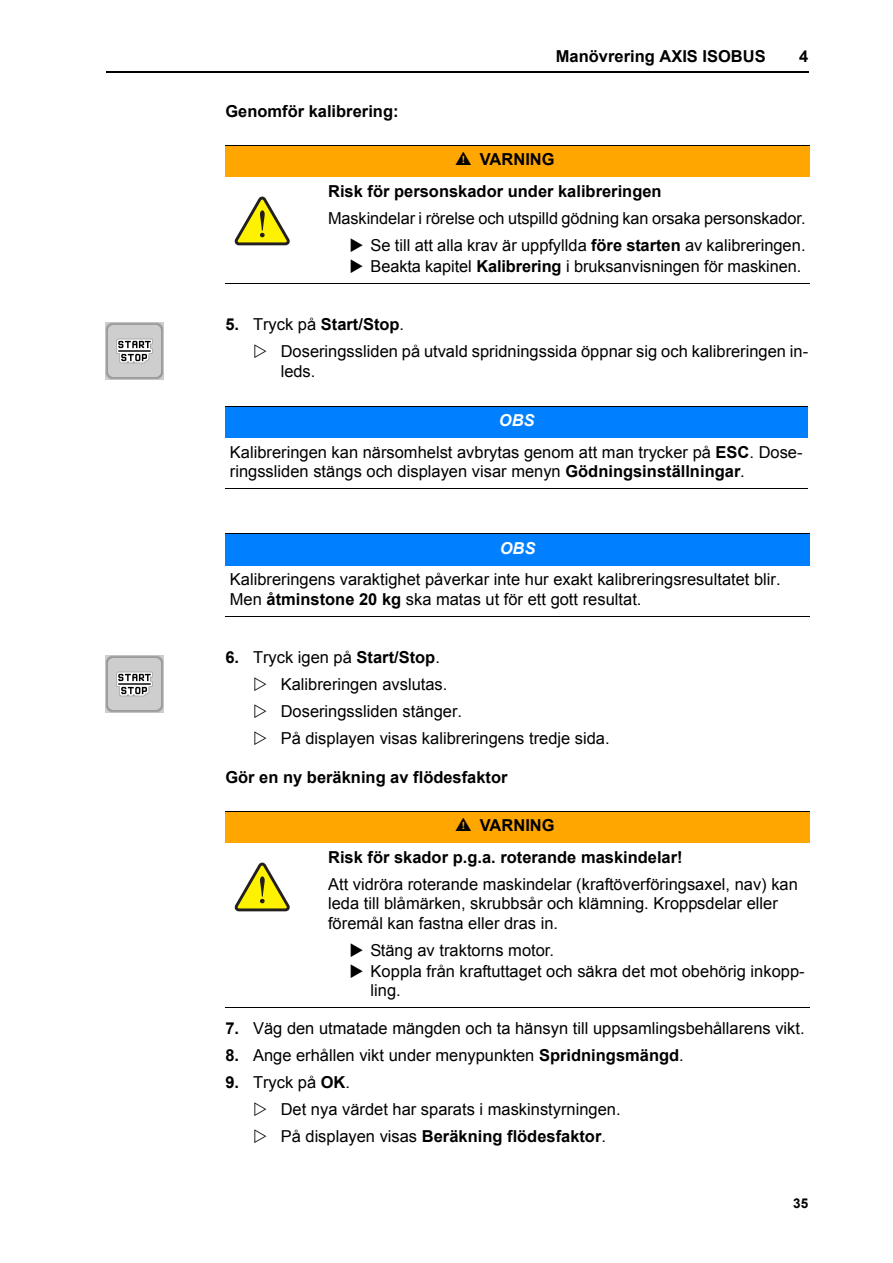
<style>
.page{position:relative;width:893px;height:1263px;background:#fff}
.page>*{position:absolute;margin:0;border:0;box-sizing:border-box;transform-origin:0 0}
.t1{font:16.5px/27px "Arial";color:#000}
.t2{font:700 16.5px/31.5px "Arial";color:#000}
.t3{font:italic 700 16.5px "Arial";color:#fff}
.t4{font:700 13.5px "Arial";color:#000}
.s1{font-family:"Reinisch";font-weight:400}
.s2{font-weight:700}
.s3{font-weight:700;font-style:italic;color:#fff}
</style>
<div class="page">
<hr style="left:106px;top:72px;width:702px;height:1px;background:#000">
<div style="left:225px;top:145px;width:585px;height:32px;background:#ffa600"></div>
<svg style="left:234px;top:196px;width:56px;height:50px"></svg>
<div style="left:225px;top:406px;width:583px;height:32px;background:#0080ff"></div>
<div style="left:225px;top:534px;width:584px;height:31px;background:#0080ff"></div>
<div style="left:225px;top:811px;width:585px;height:32px;background:#ffa600"></div>
<svg style="left:234px;top:862px;width:56px;height:50px"></svg>
<hr style="left:225px;top:145px;width:585px;height:1px;background:#000">
<hr style="left:225px;top:283px;width:585px;height:1px;background:#000">
<hr style="left:225px;top:406px;width:583px;height:1px;background:#000">
<hr style="left:225px;top:489px;width:583px;height:1px;background:#000">
<hr style="left:225px;top:534px;width:584px;height:1px;background:#000">
<hr style="left:225px;top:616px;width:584px;height:1px;background:#000">
<hr style="left:225px;top:811px;width:585px;height:1px;background:#000">
<hr style="left:225px;top:1008px;width:585px;height:1px;background:#000">
<img style="left:105px;top:322px;width:58px;height:58px">
<img style="left:105px;top:655px;width:58px;height:58px">
<p class="t2" style="left:225px;top:96px;width:175px">Genomför kalibrering:</p>
<p class="t2" style="left:556px;top:41px;width:211px">Manövrering AXIS ISOBUS</p>
<p class="t2" style="left:799px;top:41px;width:11px">4</p>
<p class="t2" style="left:328px;top:144px;width:335px;text-indent:128px"><span class="s1">n</span> VARNING<br>Risk för personskador under kalibreringen</p>
<p class="t1" style="left:328px;top:205px;width:479px">Maskindelar i rörelse och utspilld gödning kan orsaka personskador.</p>
<p class="t1" style="left:349px;top:232px;width:457px">◆ Se till att alla krav är uppfyllda <span class="s2">före starten</span> av kalibreringen.</p>
<p class="t1" style="left:349px;top:253px;width:453px">◆ Beakta kapitel <span class="s2">Kalibrering</span> i bruksanvisningen för maskinen.</p>
<p class="t1" style="left:281px;top:311px;width:529px;text-indent:-55px"><span class="s2">5.</span> Tryck på <span class="s2">Start/Stop</span>.<br>Doseringssliden på utvald spridningssida öppnar sig och kalibreringen in-</p>
<p class="t1" style="left:281px;top:358px;width:36px">leds.</p>
<p class="t1" style="left:230px;top:405px;width:574px;line-height:31.5px;text-align:center"><span class="s3">OBS<br></span>Kalibreringen kan närsomhelst avbrytas genom att man trycker på <span class="s2">ESC</span>. Dose-</p>
<p class="t1" style="left:230px;top:458px;width:516px">ringssliden stängs och displayen visar menyn <span class="s2">Gödningsinställningar</span>.</p>
<p class="t3" style="left:499px;top:539px;width:37px">OBS</p>
<p class="t1" style="left:230px;top:570px;width:552px;line-height:19.5px">Kalibreringens varaktighet påverkar inte hur exakt kalibreringsresultatet blir.<br>Men <span class="s2">åtminstone 20 kg</span> ska matas ut för ett gott resultat.</p>
<p class="t1" style="left:281px;top:644px;width:330px;text-indent:-55px"><span class="s2">6.</span> Tryck igen på <span class="s2">Start/Stop</span>.<br>Kalibreringen avslutas.<br>Doseringssliden stänger.<br>På displayen visas kalibreringens tredje sida.</p>
<p class="t2" style="left:225px;top:762px;width:284px">Gör en ny beräkning av flödesfaktor</p>
<p class="t2" style="left:328px;top:810px;width:356px;text-align:center"><span class="s1">n</span> VARNING<br>Risk för skador p.g.a. roterande maskindelar!</p>
<p class="t1" style="left:328px;top:874px;width:471px;line-height:19.5px">Att vidröra roterande maskindelar (kraftöverföringsaxel, nav) kan leda till blåmärken, skrubbsår och klämning. Kroppsdelar eller föremål kan fastna eller dras in.</p>
<p class="t1" style="left:349px;top:937px;width:206px">◆ Stäng av traktorns motor.</p>
<p class="t1" style="left:370px;top:961px;width:435px;line-height:19.5px;text-indent:-21px">◆ Koppla från kraftuttaget och säkra det mot obehörig inkopp&shy;ling.</p>
<p class="t1" style="left:225px;top:1015px;width:581px"><span class="s2">7.</span> Väg den utmatade mängden och ta hänsyn till uppsamlingsbehållarens vikt.</p>
<p class="t1" style="left:225px;top:1042px;width:460px"><span class="s2">8.</span> Ange erhållen vikt under menypunkten <span class="s2">Spridningsmängd</span>.</p>
<p class="t1" style="left:281px;top:1069px;width:341px;text-indent:-55px"><span class="s2">9.</span> Tryck på <span class="s2">OK</span>.<br>Det nya värdet har sparats i maskinstyrningen.<br>På displayen visas <span class="s2">Beräkning flödesfaktor</span>.</p>
<p class="t4" style="left:793px;top:1196px;width:16px">35</p>
</div>
